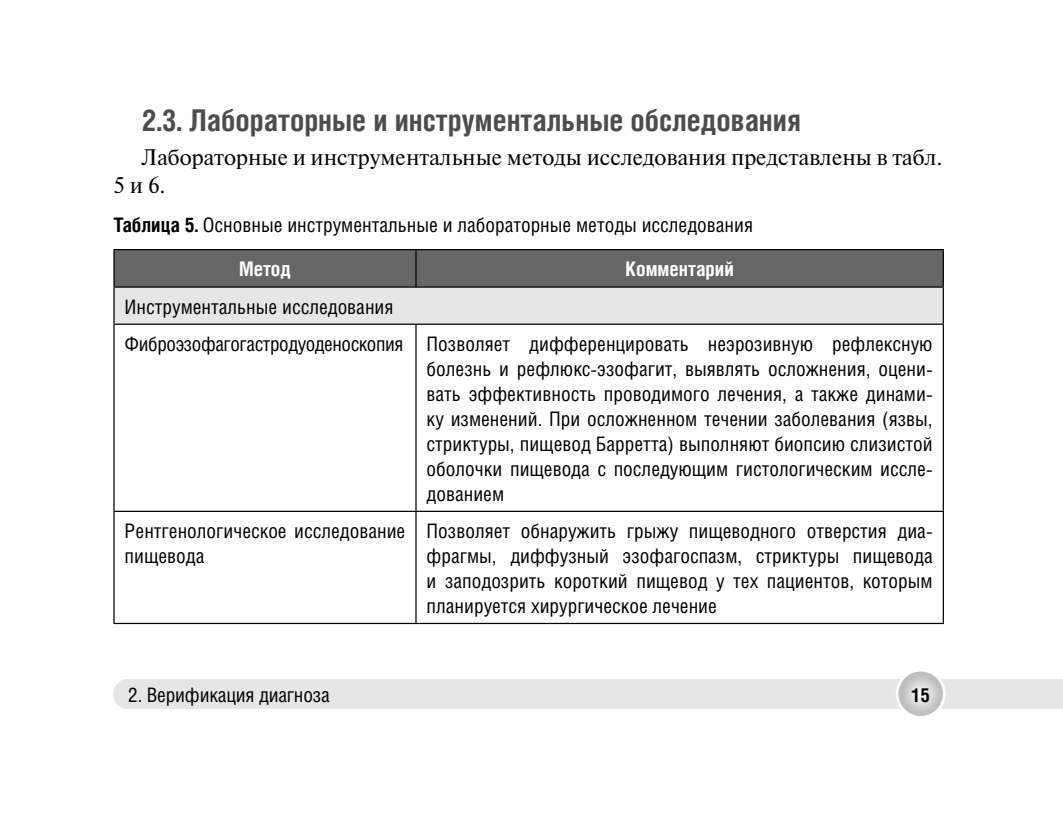
<style>
.page{position:relative;width:1063px;height:815px;background:#fff}
.page>*{position:absolute;margin:0;border:0;box-sizing:border-box;transform-origin:0 0}
.t1{font:700 30px "Helios Cond C";color:#4d4d4d}
.t2{font:22.5px/27.5px "Newton";color:#000}
.t3{font:20px/25px "Helios Cond C";color:#000}
.t4{font:700 20px "Helios Cond C";color:#fff}
.t5{font:700 19.25px "Helios Cond C";color:#000}
.s1{font-weight:700}
</style>
<div class="page">
<div style="left:113px;top:679px;width:950px;height:30px;background:#e6e6e6"></div>
<svg style="left:897px;top:670px;width:47px;height:47px;background:#d1d1d1"></svg>
<div style="left:896px;top:669px;width:50px;height:50px;border:3px solid #fff;border-radius:50%"></div>
<div style="left:115px;top:250px;width:828px;height:36px;background:#666"></div>
<div style="left:114px;top:287px;width:829px;height:37px;background:#e6e6e6"></div>
<hr style="left:415px;top:250px;width:2px;height:36px;background:#000">
<hr style="left:415px;top:325px;width:2px;height:186px;background:#000">
<hr style="left:113px;top:511px;width:831px;height:1px;background:#000">
<hr style="left:415px;top:512px;width:2px;height:111px;background:#000">
<hr style="left:113px;top:325px;width:2px;height:186px;background:#000">
<hr style="left:943px;top:325px;width:1px;height:186px;background:#000">
<hr style="left:113px;top:512px;width:2px;height:111px;background:#000">
<hr style="left:943px;top:512px;width:1px;height:111px;background:#000">
<hr style="left:113px;top:249px;width:303px;height:1px;background:#000">
<hr style="left:113px;top:250px;width:2px;height:36px;background:#000">
<hr style="left:416px;top:249px;width:528px;height:1px;background:#000">
<hr style="left:943px;top:250px;width:1px;height:36px;background:#000">
<hr style="left:113px;top:286px;width:831px;height:2px;background:#000">
<hr style="left:113px;top:288px;width:2px;height:36px;background:#000">
<hr style="left:943px;top:288px;width:1px;height:36px;background:#000">
<hr style="left:113px;top:324px;width:831px;height:1px;background:#000">
<hr style="left:113px;top:623px;width:831px;height:1px;background:#000">
<p class="t1" style="left:142px;top:109px;width:661px">2.3. Лабораторн ые и инструментальн ые обследования</p>
<p class="t2" style="left:113px;top:145px;width:831px;text-indent:28px">Лабораторные и инструментальные методы исследования представлены в табл.<br>5 и 6.</p>
<p class="t3" style="left:113px;top:214px;width:641px"><span class="s1">Таблица 5.</span> Основные инструментальные и лабораторные методы исследования</p>
<p class="t4" style="left:239px;top:262px;width:53px">Метод</p>
<p class="t4" style="left:626px;top:262px;width:110px">Комментарий</p>
<p class="t3" style="left:125px;top:290px;width:810px;line-height:37px">Инструментальные исследования<br>Фиброэзофагогастродуоденоско пия Позволяет дифференцировать неэрозивную рефлексную</p>
<p class="t3" style="left:427px;top:358px;width:508px;text-align:justify">болезнь и рефлюкс-эзофагит, выявлять осложнения, оцени&shy;вать эффективность проводимого лечения, а также динами&shy;ку изменений. При осложненном течении заболевания (язвы, стриктуры, пищевод Барретта) выполняют биопсию слизистой оболочки пищевода с последующим гистологическим иссле&shy;дованием</p>
<p class="t3" style="left:125px;top:520px;width:282px">Рентгенологическое исследование пищевода</p>
<p class="t3" style="left:427px;top:520px;width:508px;text-align:justify">Позволяет обнаружить грыжу пищеводного отверстия диа&shy;фрагмы, диффузный эзофагоспазм, стриктуры пищевода и заподозрить короткий пищевод у тех пациентов, которым планируется хирургическое лечение</p>
<p class="t3" style="left:128px;top:684px;width:203px">2. Верификация диагноза</p>
<p class="t5" style="left:911px;top:688px;width:20px">15</p>
</div>
